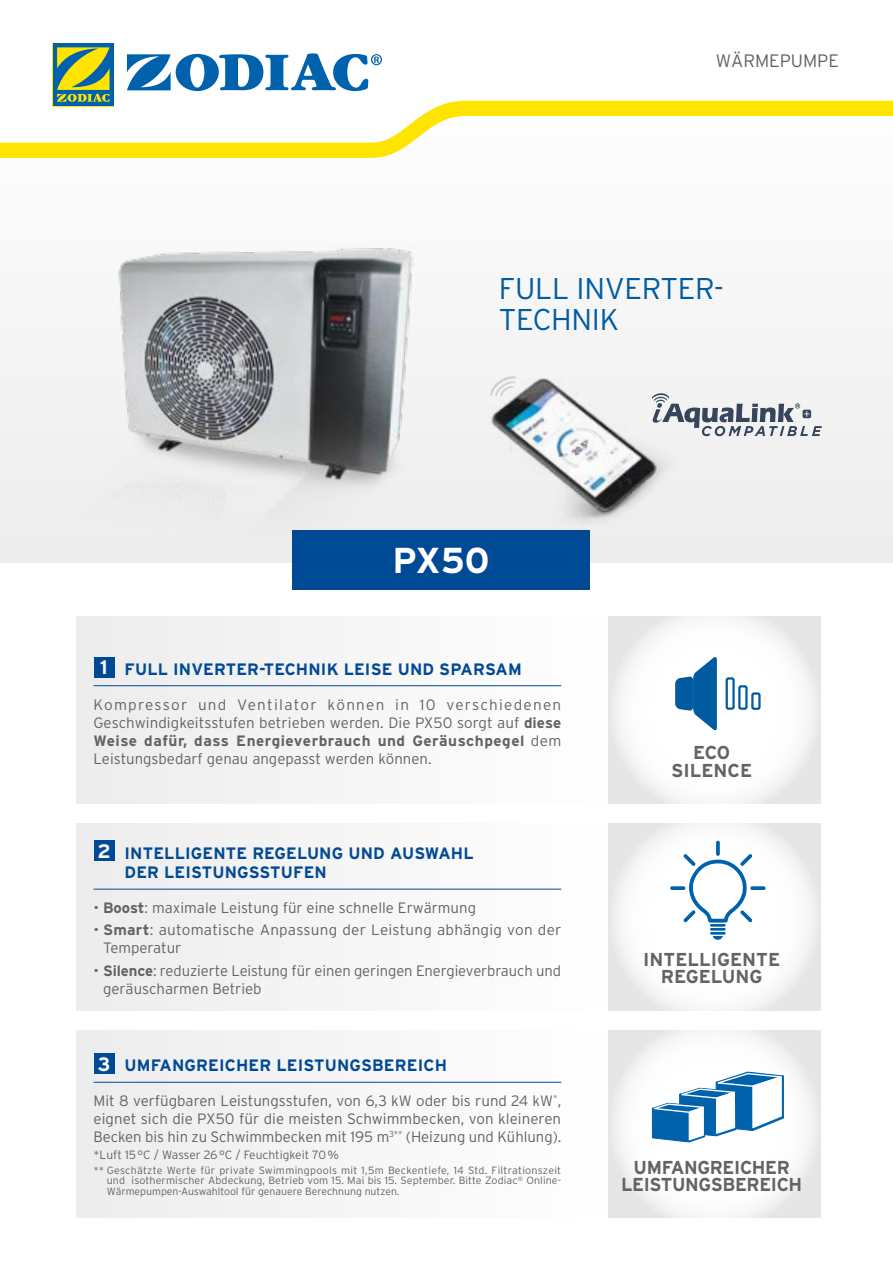
<style>
.page{position:relative;width:893px;height:1263px;background:#fff}
.page>*{position:absolute;margin:0;border:0;box-sizing:border-box;transform-origin:0 0}
.t1{font:700 36px "Interstate";color:#fff}
.t2{font:300 30px/31.5px "Interstate";letter-spacing:-.01em;color:#005ba1}
.t3{font:700 18.75px/17.5px "Interstate";color:#646363;text-align:center}
.t4{font:700 18.75px/17.5px "Interstate";letter-spacing:-.02em;color:#646363;text-align:center}
.t5{font:300 18px "Interstate";color:#646363}
.t6{font:700 16.5px/19.5px "Interstate";letter-spacing:.01em;color:#004994}
.t7{font:300 15px/18px "Interstate";color:#646363;text-align:justify}
.t8{font:300 12px "Interstate";color:#646363}
.t9{font:300 10.5px/10.5px "Interstate";color:#646363;text-align:justify}
.s1{font-size:19.5px;color:#fff}
.s2{font-weight:700}
</style>
<div class="page">
<div style="left:0;top:85px;width:893px;height:478px;background:#f6f6f6"></div>
<img style="left:107px;top:248px;width:306px;height:285px">
<svg style="left:712px;top:403px;width:110px;height:33px"></svg>
<div style="left:292px;top:530px;width:298px;height:59px;background:#004994"></div>
<div style="left:77px;top:617px;width:531px;height:187px;background:#f5f5f5"></div>
<div style="left:77px;top:1030px;width:531px;height:187px;background:#f5f5f5"></div>
<div style="left:77px;top:823px;width:531px;height:188px;background:#f5f5f5"></div>
<svg style="left:608px;top:617px;width:212px;height:187px"></svg>
<svg style="left:608px;top:1030px;width:212px;height:187px"></svg>
<svg style="left:608px;top:823px;width:212px;height:188px"></svg>
<svg style="left:670px;top:886px;width:15px;height:4px"></svg>
<svg style="left:750px;top:886px;width:16px;height:4px"></svg>
<svg style="left:683px;top:854px;width:69px;height:86px"></svg>
<svg style="left:716px;top:841px;width:4px;height:15px"></svg>
<svg style="left:648px;top:1071px;width:140px;height:72px"></svg>
<svg style="left:675px;top:656px;width:42px;height:75px"></svg>
<svg style="left:724px;top:676px;width:38px;height:35px"></svg>
<svg style="left:0;top:101px;width:893px;height:57px;fill:#fffdfd"></svg>
<svg style="left:127px;top:53px;width:255px;height:38px"></svg>
<svg style="left:52px;top:43px;width:62px;height:63px"></svg>
<div style="left:53px;top:43px;width:60px;height:63px;background:#0061ad"></div>
<svg style="left:57px;top:47px;width:53px;height:55px"></svg>
<img style="left:671px;top:403px;width:41px;height:65px">
<img style="left:489px;top:377px;width:182px;height:150px">
<svg style="left:490px;top:376px;width:26px;height:21px"></svg>
<hr style="left:94px;top:1082px;width:467px;height:1px;background:#004994">
<div style="left:94px;top:1053px;width:20px;height:21px;background:#004994"></div>
<hr style="left:94px;top:889px;width:467px;height:1px;background:#004994">
<div style="left:94px;top:840px;width:20px;height:21px;background:#004994"></div>
<hr style="left:94px;top:685px;width:467px;height:1px;background:#004994">
<div style="left:94px;top:657px;width:20px;height:20px;background:#004994"></div>
<p class="t5" style="left:716px;top:51px;width:125px">WÄRMEPUMPE</p>
<h2 class="t2" style="left:499px;top:272px;width:226px">FULL INVERTER-<br>TECHNIK</h2>
<h1 class="t1" style="left:392px;top:540px;width:99px">PX50</h1>
<p class="t6" style="left:100px;top:659px;width:423px"><span class="s1">1</span> FULL INVERTER-TECHNIK LEISE UND SPARSAM</p>
<p class="t7" style="left:94px;top:695px;width:469px">Kompressor und Ventilator können in 10 verschiedenen Geschwindigkeitsstufen betrieben werden. Die PX50 sorgt auf <span class="s2">diese Weise dafür, dass Energieverbrauch und Geräuschpegel</span> dem Leistungsbedarf genau angepasst werden können.</p>
<p class="t6" style="left:125px;top:843px;width:351px;text-indent:-27px"><span class="s1">2</span> INTELLIGENTE REGELUNG UND AUSWAHL<br>DER LEISTUNGSSTUFEN</p>
<p class="t7" style="left:94px;top:899px;width:384px">• <span class="s2">Boost</span>: maximale Leistung für eine schnelle Erwärmung</p>
<p class="t7" style="left:103px;top:921px;width:460px;text-indent:-10px">• <span class="s2">Smart</span>: automatische Anpassung der Leistung abhängig von der<br>Temperatur</p>
<p class="t7" style="left:103px;top:961px;width:460px;text-indent:-10px">• <span class="s2">Silence</span>: reduzierte Leistung für einen geringen Energieverbrauch und geräuscharmen Betrieb</p>
<p class="t6" style="left:98px;top:1055px;width:351px"><span class="s1">3</span> UMFANGREICHER LEISTUNGSBEREICH</p>
<p class="t7" style="left:94px;top:1092px;width:469px">Mit 8 verfügbaren Leistungsstufen, von 6,3 kW oder bis rund 24 kW<sup>*</sup>, eignet sich die PX50 für die meisten Schwimmbecken, von kleineren Becken bis hin zu Schwimmbecken mit 195 m<sup>3**</sup> (Heizung und Kühlung).</p>
<p class="t8" style="left:94px;top:1148px;width:247px">*Luft 15 °C / Wasser 26 °C / Feuchtigkeit 70 %</p>
<p class="t9" style="left:107px;top:1165px;width:456px;text-indent:-13px">** Geschätzte Werte für private Swimmingpools mit 1,5m Beckentiefe, 14 Std. Filtrationszeit und isothermischer Abdeckung, Betrieb vom 15. Mai bis 15. September. Bitte Zodiac<sup>®</sup> Online-Wärmepumpen-Auswahltool für genauere Berechnung nutzen.</p>
<p class="t3" style="left:671px;top:744px;width:83px">ECO<br>SILENCE</p>
<p class="t3" style="left:643px;top:950px;width:138px">INTELLIGENTE<br>REGELUNG</p>
<p class="t4" style="left:621px;top:1158px;width:183px">UMFANGREICHER<br>LEISTUNGSBEREICH</p>
</div>
